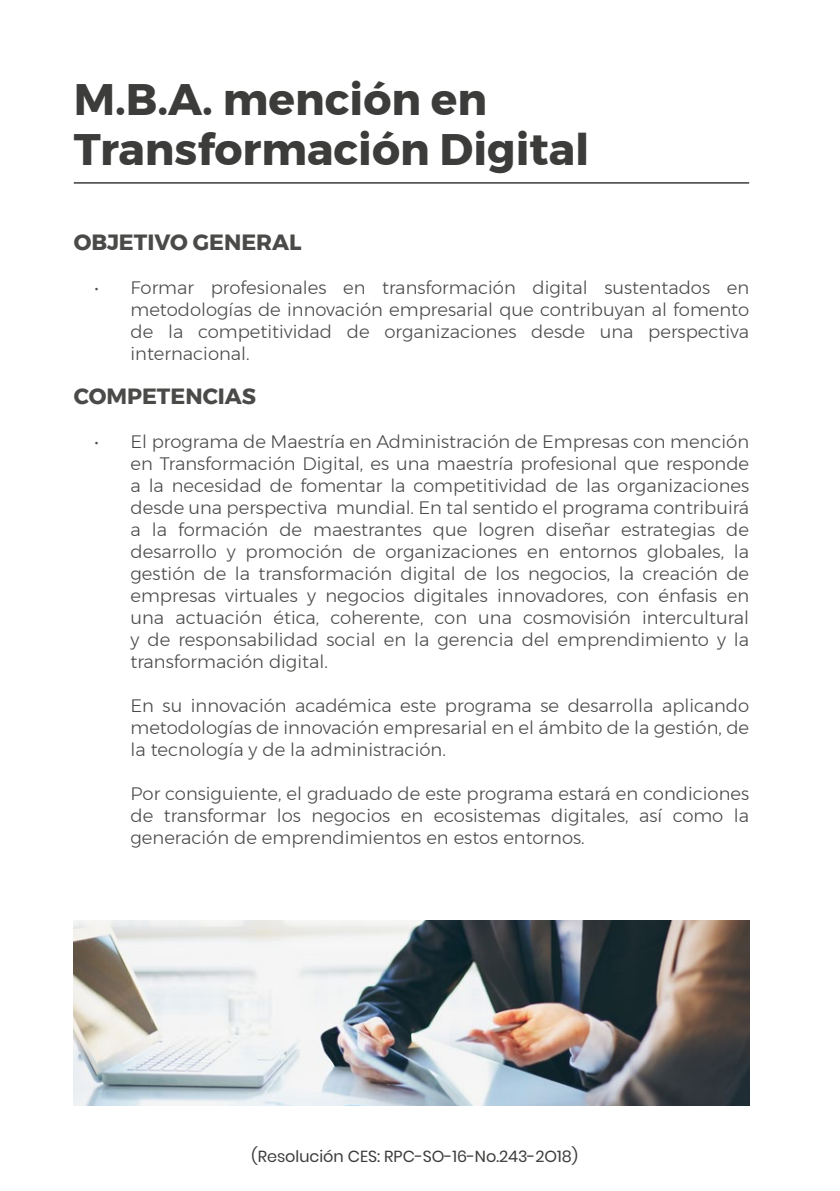
<style>
.page{position:relative;width:840px;height:1191px;background:#fff}
.page>*{position:absolute;margin:0;border:0;box-sizing:border-box;transform-origin:0 0}
.t1{font:700 44px/50px "Montserrat";color:#3c3c3b}
.t2{font:700 22px "Montserrat";color:#4a4a49}
.t3{font:300 18px/22px "Montserrat";color:#4a4a49;text-align:justify}
.t4{font:16px "Poppins";color:#3c3c3b}
</style>
<div class="page">
<img style="left:74px;top:920px;width:674px;height:185px">
<hr style="left:74px;top:182px;width:674px;height:2px;background:#3c3c3b">
<h1 class="t1" style="left:74px;top:74px;width:517px">M.B.A. mención en<br>Transformación Digital</h1>
<p class="t2" style="left:74px;top:224px;width:229px">OBJETIVO GENERAL</p>
<p class="t3" style="left:130px;top:276px;width:619px;text-indent:-36px">• Formar profesionales en transformación digital sustentados en metodologías de innovación empresarial que contribuyan al fomento de la competitividad de organizaciones desde una perspectiva internacional.</p>
<p class="t2" style="left:74px;top:378px;width:184px">COMPETENCIAS</p>
<p class="t3" style="left:130px;top:430px;width:620px;text-indent:-36px">• El programa de Maestría en Administración de Empresas con mención en Transformación Digital, es una maestría profesional que responde a la necesidad de fomentar la competitividad de las organizaciones desde una perspectiva mundial. En tal sentido el programa contribuirá a la formación de maestrantes que logren diseñar estrategias de desarrollo y promoción de organizaciones en entornos globales, la gestión de la transformación digital de los negocios, la creación de empresas virtuales y negocios digitales innovadores, con énfasis en una actuación ética, coherente, con una cosmovisión intercultural y de responsabilidad social en la gerencia del emprendimiento y la transformación digital.</p>
<p class="t3" style="left:130px;top:694px;width:619px">En su innovación académica este programa se desarrolla aplicando metodologías de innovación empresarial en el ámbito de la gestión, de la tecnología y de la administración.</p>
<p class="t3" style="left:130px;top:782px;width:619px">Por consiguiente, el graduado de este programa estará en condiciones de transformar los negocios en ecosistemas digitales, así como la generación de emprendimientos en estos entornos.</p>
<p class="t4" style="left:251px;top:1146px;width:327px">(Resolución CES: RPC-SO-16-No.243-2O18)</p>
</div>
